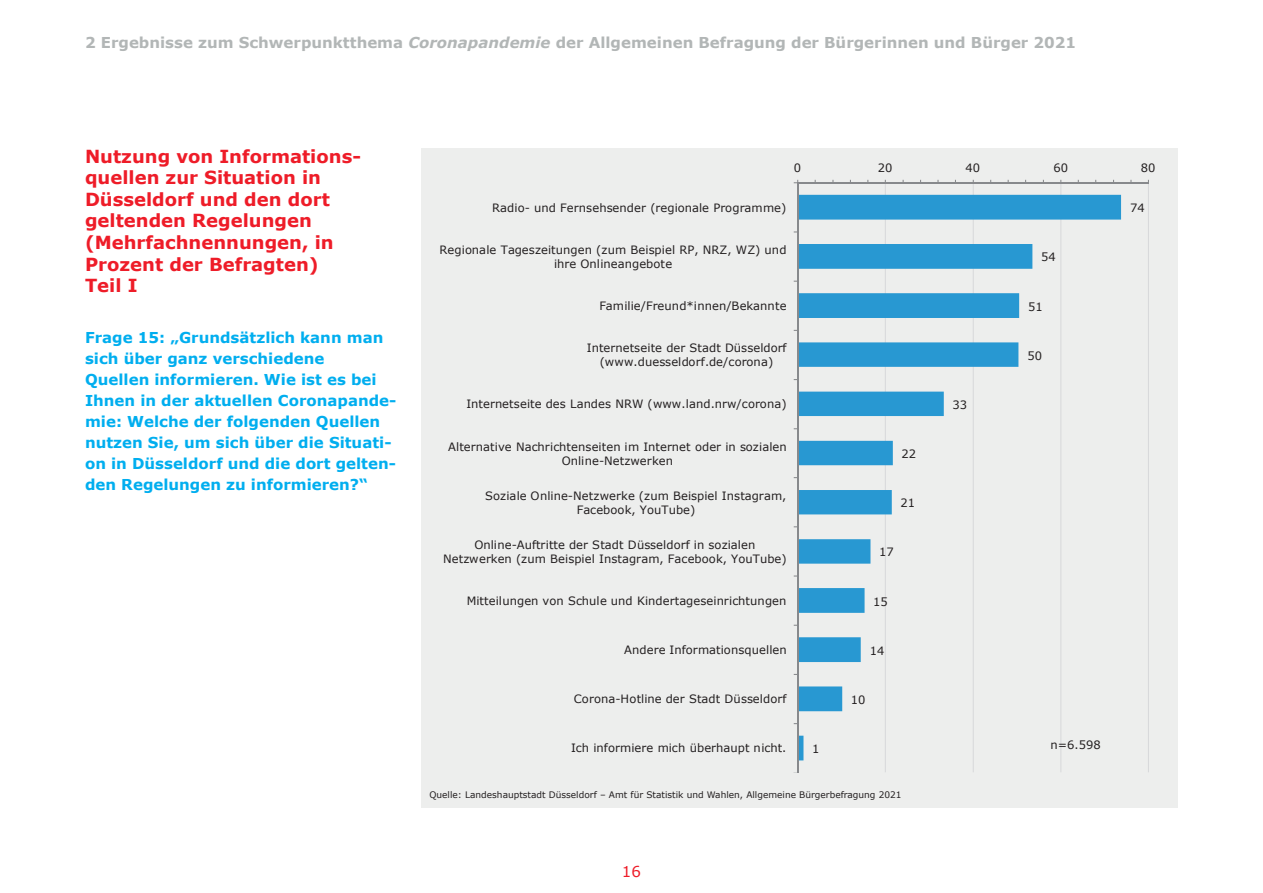
<style>
.page{position:relative;width:1263px;height:893px;background:#fff}
.page>*{position:absolute;margin:0;border:0;box-sizing:border-box;transform-origin:0 0}
.Überschrift_2{font:700 18px/21.6px "Verdana";color:#ee1c28}
.Überschrift_3{font:700 15px/21px "Verdana";color:#00aeef}
.Kapitelübersch__Oben{font:700 15px "Verdana";color:#b2b6b6}
.t1{font:15px "Verdana";color:#ee1c28}
.t2{font:11.55px/14px "Verdana";letter-spacing:.005em;color:#231f20;text-align:center}
.Quelle__Anmerkungen{font:9px "Verdana";color:#231f20}
.s1{font-style:italic}
</style>
<div class="page">
<div style="left:421px;top:149px;width:757px;height:659px;background:#edeeed"></div>
<hr style="left:1148px;top:183px;width:1px;height:589px;background:#d8d9db">
<hr style="left:1060px;top:183px;width:1px;height:589px;background:#d8d9db">
<hr style="left:973px;top:183px;width:1px;height:589px;background:#d8d9db">
<hr style="left:885px;top:183px;width:1px;height:589px;background:#d8d9db">
<svg style="left:798px;top:195px;width:323px;height:565px"></svg>
<hr style="left:797px;top:182px;width:351px;height:1px;background:#87898c">
<hr style="left:797px;top:183px;width:1px;height:589px;background:#87898c">
<p class="Kapitelübersch__Oben" style="left:85px;top:32px;width:993px">2 Ergebnisse zum Schwerpunktthema <span class="s1">Coronapandemie</span> der Allgemeinen Befragung der Bürgerinnen und Bürger 2021</p>
<p class="Überschrift_2" style="left:85px;top:145px;width:277px">Nutzung von Informations&shy;quellen zur Situation in<br>Düsseldorf und den dort geltenden Regelungen (Mehrfachnennungen, in<br>Prozent der Befragten)<br>Teil I</p>
<p class="Überschrift_3" style="left:85px;top:326px;width:313px">Frage 15: „Grundsätzlich kann man sich über ganz verschiedene<br>Quellen informieren. Wie ist es bei Ihnen in der aktuellen Coronapande&shy;mie: Welche der folgenden Quellen nutzen Sie, um sich über die Situati&shy;on in Düsseldorf und die dort gelten&shy;den Regelungen zu informieren?“</p>
<p class="t2" style="left:794px;top:160px;width:9px">0</p>
<p class="t2" style="left:878px;top:160px;width:16px">20</p>
<p class="t2" style="left:965px;top:160px;width:16px">40</p>
<p class="t2" style="left:1053px;top:160px;width:16px">60</p>
<p class="t2" style="left:1141px;top:160px;width:16px">80</p>
<p class="t2" style="left:492px;top:200px;width:296px">Radio- und Fernsehsender (regionale Programme)</p>
<p class="t2" style="left:440px;top:242px;width:349px">Regionale Tageszeitungen (zum Beispiel RP, NRZ, WZ) und ihre Onlineangebote</p>
<p class="t2" style="left:599px;top:299px;width:189px">Familie/Freund*innen/Bekannte</p>
<p class="t2" style="left:587px;top:341px;width:201px">Internetseite der Stadt Düsseldorf (www.duesseldorf.de/corona)</p>
<p class="t2" style="left:466px;top:397px;width:322px">Internetseite des Landes NRW (www.land.nrw/corona)</p>
<p class="t2" style="left:448px;top:439px;width:340px">Alternative Nachrichtenseiten im Internet oder in sozialen<br>Online-Netzwerken</p>
<p class="t2" style="left:485px;top:488px;width:303px">Soziale Online-Netzwerke (zum Beispiel Instagram,<br>Facebook, YouTube)</p>
<p class="t2" style="left:443px;top:537px;width:345px">Online-Auftritte der Stadt Düsseldorf in sozialen<br>Netzwerken (zum Beispiel Instagram, Facebook, YouTube)</p>
<p class="t2" style="left:467px;top:594px;width:321px">Mitteilungen von Schule und Kindertageseinrichtungen</p>
<p class="t2" style="left:624px;top:643px;width:164px">Andere Informationsquellen</p>
<p class="t2" style="left:574px;top:692px;width:214px">Corona-Hotline der Stadt Düsseldorf</p>
<p class="t2" style="left:901px;top:447px;width:16px">22</p>
<p class="t2" style="left:900px;top:496px;width:16px">21</p>
<p class="t2" style="left:879px;top:545px;width:16px">17</p>
<p class="t2" style="left:873px;top:594px;width:16px">15</p>
<p class="t2" style="left:870px;top:643px;width:16px">14</p>
<p class="t2" style="left:851px;top:693px;width:16px">10</p>
<p class="t2" style="left:952px;top:398px;width:16px">33</p>
<p class="t2" style="left:1041px;top:250px;width:16px">54</p>
<p class="t2" style="left:1028px;top:299px;width:16px">51</p>
<p class="t2" style="left:1027px;top:349px;width:16px">50</p>
<p class="t2" style="left:571px;top:741px;width:217px">Ich informiere mich überhaupt nicht.</p>
<p class="t2" style="left:1050px;top:738px;width:52px">n=6.598</p>
<p class="Quelle__Anmerkungen" style="left:429px;top:789px;width:474px">Quelle: Landeshauptstadt Düsseldorf – Amt für Statistik und Wahlen, Allgemeine Bürgerbefragung 2021</p>
<p class="t2" style="left:812px;top:742px;width:9px">1</p>
<p class="t1" style="left:622px;top:862px;width:21px">16</p>
<p class="t2" style="left:1130px;top:201px;width:16px">74</p>
</div>
